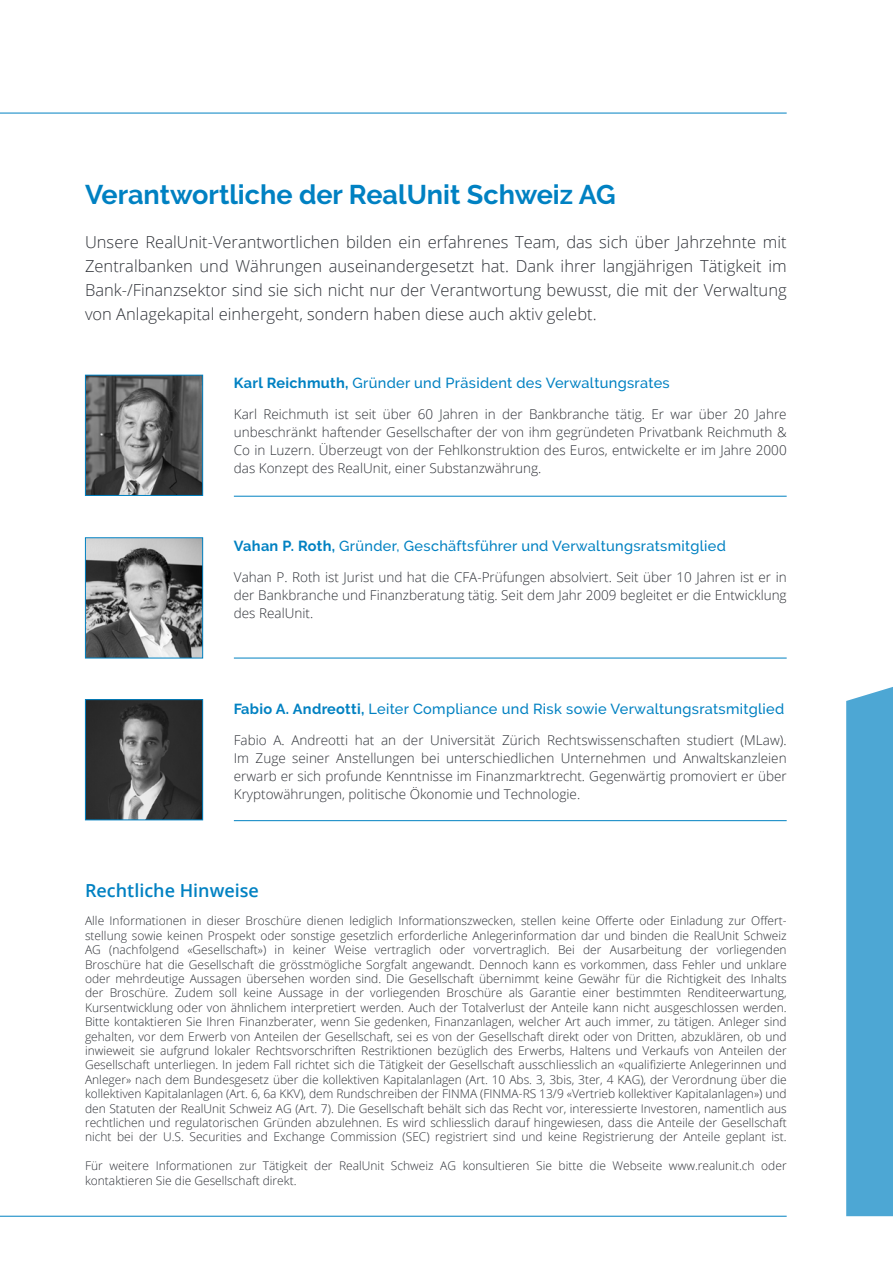
<style>
.page{position:relative;width:893px;height:1263px;background:#fff}
.page>*{position:absolute;margin:0;border:0;box-sizing:border-box;transform-origin:0 0}
.t1{font:700 27px "Raleway";color:#0081c2}
.t2{font:600 18px "Open Sans";color:#0081c2}
.t3{font:300 16.5px/24px "Open Sans";color:#2e3137;text-align:justify}
.t4{font:500 14.55px "Raleway";letter-spacing:.02em;color:#0081c2}
.t5{font:300 13.5px/18px "Open Sans";color:#2e3137;text-align:justify}
.t6{font:300 12px/14.4px "Open Sans";color:#2e3137;text-align:justify}
.s1{font-weight:700}
</style>
<div class="page">
<hr style="left:234px;top:496px;width:553px;height:1px;background:#0081c2">
<svg style="left:85px;top:374px;width:118px;height:122px;background:#626668"></svg>
<hr style="left:234px;top:658px;width:553px;height:1px;background:#0081c2">
<svg style="left:85px;top:537px;width:118px;height:122px;background:#808486"></svg>
<hr style="left:234px;top:820px;width:553px;height:1px;background:#0081c2">
<svg style="left:85px;top:699px;width:118px;height:122px;background:#44484a"></svg>
<hr style="left:0;top:1216px;width:787px;height:1px;background:#0081c2">
<div style="left:846px;top:687px;width:47px;height:529px;background:#4da7d4"></div>
<hr style="left:0;top:113px;width:787px;height:1px;background:#0081c2">
<h1 class="t1" style="left:85px;top:179px;width:532px">Verantwortliche der RealUnit Schweiz AG</h1>
<p class="t3" style="left:85px;top:230px;width:703px">Unsere RealUnit-Verantwortlichen bilden ein erfahrenes Team, das sich über Jahrzehnte mit Zentralbanken und Währungen auseinandergesetzt hat. Dank ihrer langjährigen Tätigkeit im Bank-/Finanzsektor sind sie sich nicht nur der Verantwortung bewusst, die mit der Verwaltung von Anlagekapital einhergeht, sondern haben diese auch aktiv gelebt.</p>
<p class="t4" style="left:234px;top:375px;width:437px"><span class="s1">Karl Reichmuth,</span> Gründer und Präsident des Verwaltungsrates</p>
<p class="t5" style="left:234px;top:405px;width:554px">Karl Reichmuth ist seit über 60 Jahren in der Bankbranche tätig. Er war über 20 Jahre unbeschränkt haftender Gesellschafter der von ihm gegründeten Privatbank Reichmuth &amp; Co in Luzern. Überzeugt von der Fehlkonstruktion des Euros, entwickelte er im Jahre 2000 das Konzept des RealUnit, einer Substanzwährung.</p>
<p class="t4" style="left:234px;top:537px;width:493px"><span class="s1">Vahan P. Roth,</span> Gründer, Geschäftsführer und Verwaltungsratsmitglied</p>
<p class="t5" style="left:234px;top:567px;width:554px">Vahan P. Roth ist Jurist und hat die CFA-Prüfungen absolviert. Seit über 10 Jahren ist er in der Bankbranche und Finanzberatung tätig. Seit dem Jahr 2009 begleitet er die Entwicklung des RealUnit.</p>
<p class="t4" style="left:234px;top:700px;width:552px"><span class="s1">Fabio A. Andreotti,</span> Leiter Compliance und Risk sowie Verwaltungsratsmitglied</p>
<p class="t5" style="left:234px;top:730px;width:554px">Fabio A. Andreotti hat an der Universität Zürich Rechtswissenschaften studiert (MLaw).<br>Im Zuge seiner Anstellungen bei unterschiedlichen Unternehmen und Anwaltskanzleien erwarb er sich profunde Kenntnisse im Finanzmarktrecht. Gegenwärtig promoviert er über Kryptowährungen, politische Ökonomie und Technologie.</p>
<h2 class="t2" style="left:85px;top:878px;width:175px">Rechtliche Hinweise</h2>
<p class="t6" style="left:85px;top:913px;width:703px">Alle Informationen in dieser Broschüre dienen lediglich Informationszwecken, stellen keine Offerte oder Einladung zur Offert&shy;stellung sowie keinen Prospekt oder sonstige gesetzlich erforderliche Anlegerinformation dar und binden die RealUnit Schweiz AG (nachfolgend «Gesellschaft») in keiner Weise vertraglich oder vorvertraglich. Bei der Ausarbeitung der vorliegenden Broschüre hat die Gesellschaft die grösstmögliche Sorgfalt angewandt. Dennoch kann es vorkommen, dass Fehler und unklare oder mehrdeutige Aussagen übersehen worden sind. Die Gesellschaft übernimmt keine Gewähr für die Richtigkeit des Inhalts der Broschüre. Zudem soll keine Aussage in der vorliegenden Broschüre als Garantie einer bestimmten Renditeerwartung, Kursentwicklung oder von ähnlichem interpretiert werden. Auch der Totalverlust der Anteile kann nicht ausgeschlossen werden.<br>Bitte kontaktieren Sie Ihren Finanzberater, wenn Sie gedenken, Finanzanlagen, welcher Art auch immer, zu tätigen. Anleger sind gehalten, vor dem Erwerb von Anteilen der Gesellschaft, sei es von der Gesellschaft direkt oder von Dritten, abzuklären, ob und inwieweit sie aufgrund lokaler Rechtsvorschriften Restriktionen bezüglich des Erwerbs, Haltens und Verkaufs von Anteilen der Gesellschaft unterliegen. In jedem Fall richtet sich die Tätigkeit der Gesellschaft ausschliesslich an «qualifizierte Anlegerinnen und Anleger» nach dem Bundesgesetz über die kollektiven Kapitalanlagen (Art. 10 Abs. 3, 3bis, 3ter, 4 KAG), der Verordnung über die kollektiven Kapitalanlagen (Art. 6, 6a KKV), dem Rundschreiben der FINMA (FINMA-RS 13/9 «Vertrieb kollektiver Kapitalanlagen») und den Statuten der RealUnit Schweiz AG (Art. 7). Die Gesellschaft behält sich das Recht vor, interessierte Investoren, namentlich aus rechtlichen und regulatorischen Gründen abzulehnen. Es wird schliesslich darauf hingewiesen, dass die Anteile der Gesellschaft nicht bei der U.S. Securities and Exchange Commission (SEC) registriert sind und keine Registrierung der Anteile geplant ist.</p>
<p class="t6" style="left:85px;top:1158px;width:703px">Für weitere Informationen zur Tätigkeit der RealUnit Schweiz AG konsultieren Sie bitte die Webseite www.realunit.ch oder kontaktieren Sie die Gesellschaft direkt.</p>
</div>
